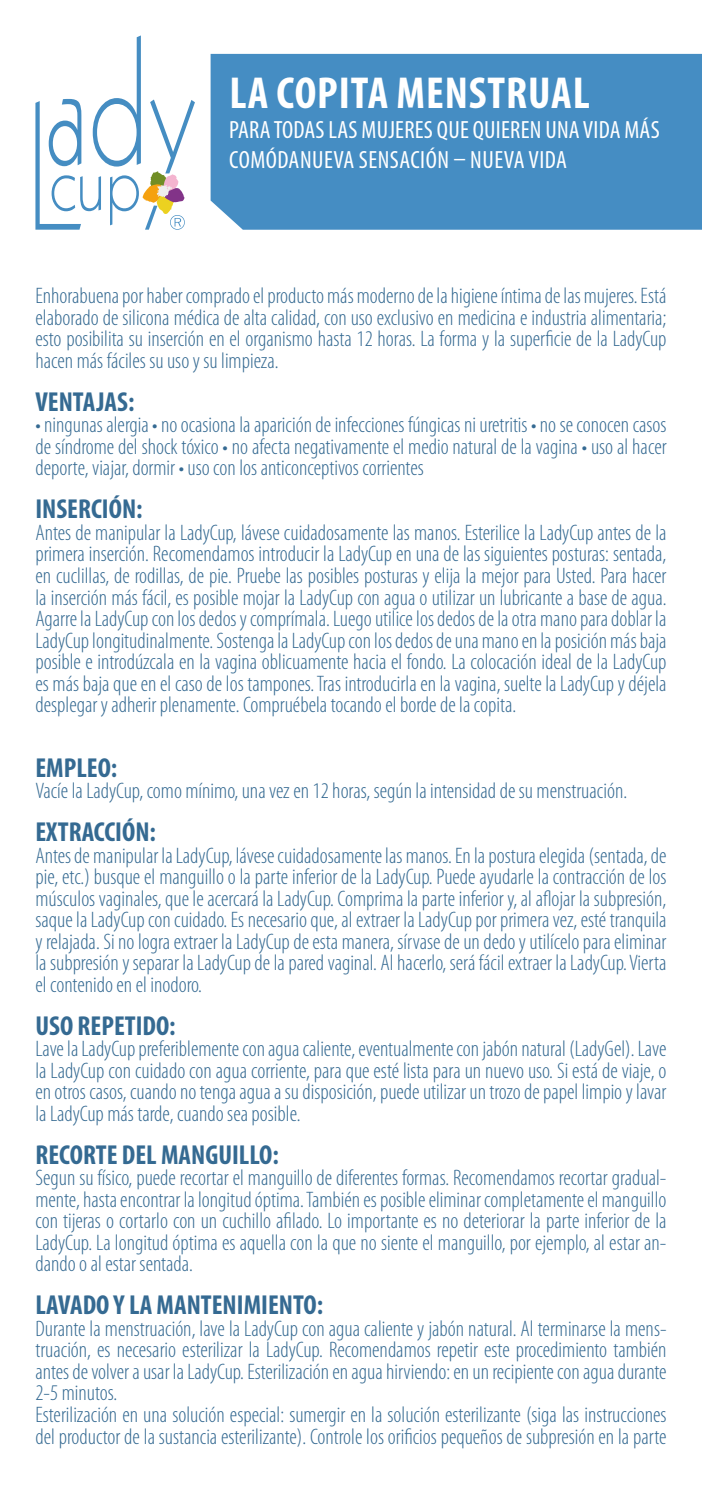
<style>
.page{position:relative;width:702px;height:1489px;background:#fff}
.page>*{position:absolute;margin:0;border:0;box-sizing:border-box;transform-origin:0 0}
.t1{font:700 condensed 45px "Myriad Pro";letter-spacing:.02em;color:#fff}
.t2{font:700 condensed 27.5px "Myriad Pro";color:#356a92}
.t3{font:condensed 25px/30px "Myriad Pro";letter-spacing:.01em;color:#fff}
.t4{font:300 condensed 22.5px/21.5px "Myriad Pro";color:#356a92;text-align:justify}
.s1{font-weight:400;font-size:25px;color:#fff}
</style>
<div class="page">
<div style="left:210px;top:54px;width:492px;height:176px;background:#458dc3"></div>
<svg style="left:35px;top:35px;width:160px;height:195px"></svg>
<h1 class="t1" style="left:229px;top:65px;width:362px">LA COPITA MENSTRUAL</h1>
<p class="t3" style="left:229px;top:115px;width:432px">PARA TODAS LAS MUJERES QUE QUIEREN UNA VIDA MÁS<br>COMÓDANUEVA SENSACIÓN – NUEVA VIDA</p>
<p class="t4" style="left:35px;top:285px;width:632px">Enhorabuena por haber comprado el producto más moderno de la higiene íntima de las mujeres. Está elaborado de silicona médica de alta calidad, con uso exclusivo en medicina e industria alimentaria; esto posibilita su inserción en el organismo hasta 12 horas. La forma y la superficie de la LadyCup hacen más fáciles su uso y su limpieza.</p>
<p class="t2" style="left:35px;top:384px;width:100px">VENTAJAS:</p>
<p class="t4" style="left:35px;top:414px;width:632px">• ningunas alergia • no ocasiona la aparición de infecciones fúngicas ni uretritis • no se conocen casos de síndrome del shock tóxico • no afecta negativamente el medio natural de la vagina • uso al hacer deporte, viajar, dormir • uso con los anticonceptivos corrientes</p>
<p class="t2" style="left:35px;top:492px;width:109px">INSERCIÓN:</p>
<p class="t4" style="left:35px;top:521px;width:632px">Antes de manipular la LadyCup, lávese cuidadosamente las manos. Esterilice la LadyCup antes de la primera inserción. Recomendamos introducir la LadyCup en una de las siguientes posturas: sentada, en cuclillas, de rodillas, de pie. Pruebe las posibles posturas y elija la mejor para Usted. Para hacer la inserción más fácil, es posible mojar la LadyCup con agua o utilizar un lubricante a base de agua.<br>Agarre la LadyCup con los dedos y comprímala. Luego utilice los dedos de la otra mano para doblar la LadyCup longitudinalmente. Sostenga la LadyCup con los dedos de una mano en la posición más baja posible e introdúzcala en la vagina oblicuamente hacia el fondo. La colocación ideal de la LadyCup es más baja que en el caso de los tampones. Tras introducirla en la vagina, suelte la LadyCup y déjela desplegar y adherir plenamente. Compruébela tocando el borde de la copita.</p>
<p class="t2" style="left:35px;top:750px;width:158px">EMPLEO: <span class="s1">EMPLEO:</span></p>
<p class="t4" style="left:35px;top:779px;width:593px">Vacíe la LadyCup, como mínimo, una vez en 12 horas, según la intensidad de su menstruación.</p>
<p class="t2" style="left:35px;top:814px;width:122px">EXTRACCIÓN:</p>
<p class="t4" style="left:35px;top:844px;width:632px">Antes de manipular la LadyCup, lávese cuidadosamente las manos. En la postura elegida (sentada, de pie, etc.) busque el manguillo o la parte inferior de la LadyCup. Puede ayudarle la contracción de los músculos vaginales, que le acercará la LadyCup. Comprima la parte inferior y, al aflojar la subpresión, saque la LadyCup con cuidado. Es necesario que, al extraer la LadyCup por primera vez, esté tranquila y relajada. Si no logra extraer la LadyCup de esta manera, sírvase de un dedo y utilícelo para eliminar la subpresión y separar la LadyCup de la pared vaginal. Al hacerlo, será fácil extraer la LadyCup. Vierta el contenido en el inodoro.</p>
<p class="t2" style="left:35px;top:1008px;width:142px">USO REPETIDO:</p>
<p class="t4" style="left:35px;top:1037px;width:632px">Lave la LadyCup preferiblemente con agua caliente, eventualmente con jabón natural (LadyGel). Lave la LadyCup con cuidado con agua corriente, para que esté lista para un nuevo uso. Si está de viaje, o en otros casos, cuando no tenga agua a su disposición, puede utilizar un trozo de papel limpio y lavar la LadyCup más tarde, cuando sea posible.</p>
<p class="t2" style="left:35px;top:1137px;width:245px">RECORTE DEL MANGUILLO:</p>
<p class="t4" style="left:35px;top:1166px;width:632px">Segun su físico, puede recortar el manguillo de diferentes formas. Recomendamos recortar gradual&shy;mente, hasta encontrar la longitud óptima. También es posible eliminar completamente el manguillo con tijeras o cortarlo con un cuchillo afilado. Lo importante es no deteriorar la parte inferior de la LadyCup. La longitud óptima es aquella con la que no siente el manguillo, por ejemplo, al estar an&shy;dando o al estar sentada.</p>
<p class="t2" style="left:35px;top:1287px;width:289px">LAVADO Y LA MANTENIMIENTO:</p>
<p class="t4" style="left:35px;top:1317px;width:632px;text-align:left">Durante la menstruación, lave la LadyCup con agua caliente y jabón natural. Al terminarse la mens&shy;truación, es necesario esterilizar la LadyCup. Recomendamos repetir este procedimiento también antes de volver a usar la LadyCup. Esterilización en agua hirviendo: en un recipiente con agua durante 2-5 minutos.<br>Esterilización en una solución especial: sumergir en la solución esterilizante (siga las instrucciones del productor de la sustancia esterilizante). Controle los orificios pequeños de subpresión en la parte</p>
</div>
